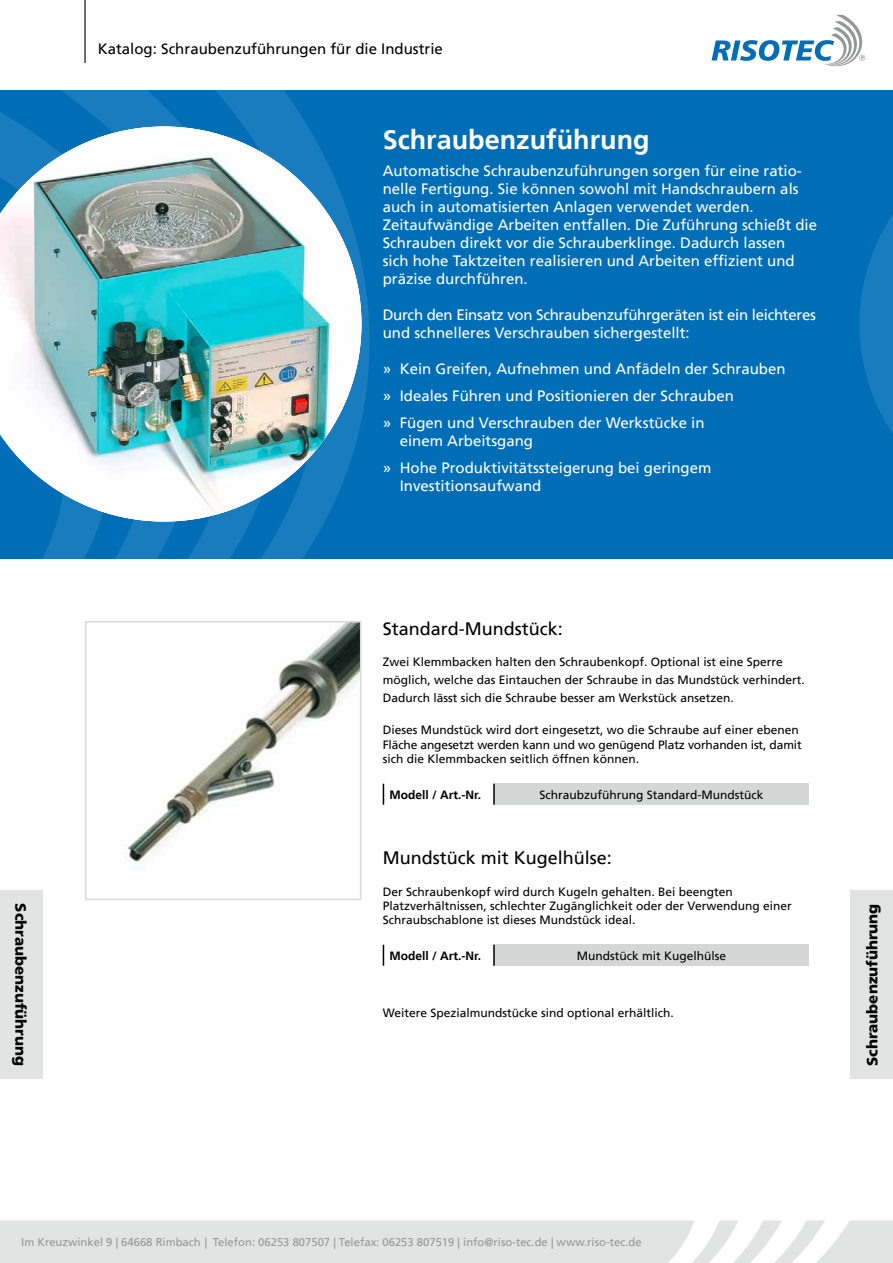
<style>
.page{position:relative;width:893px;height:1263px;background:#fff}
.page>*{position:absolute;margin:0;border:0;box-sizing:border-box;transform-origin:0 0}
.t1{font:700 27px "Frutiger LT";color:#fff}
.t2{font:18px "Frutiger LT";color:#000}
.t3{font:15px/18px "Frutiger LT";color:#fff}
.t4{font:15px/18px "Frutiger LT";letter-spacing:-.02em;color:#fff}
.t5{font:15px "Frutiger LT";color:#000}
.t6{font:900 15px "Frutiger LT";color:#000}
.t7{font:12px/14.4px "Frutiger LT";color:#000}
.t8{font:700 12px "Frutiger LT";color:#000}
.t9{font:11.25px "Frutiger LT";color:#959797}
</style>
<div class="page">
<div style="left:0;top:90px;width:893px;height:468px;background:#006eb7"></div>
<svg style="left:0;top:90px;width:370px;height:468px"></svg>
<hr style="left:84px;top:0;width:2px;height:63px;background:#000">
<svg style="left:711px;top:15px;width:154px;height:51px"></svg>
<svg style="left:0;top:1220px;width:893px;height:43px;background:#e5e7e7"></svg>
<svg style="left:859px;top:215px;width:34px;height:218px"></svg>
<div style="left:850px;top:891px;width:43px;height:188px;background:#e2e4e4"></div>
<div style="left:0;top:891px;width:43px;height:188px;background:#e2e4e4"></div>
<img style="left:0;top:126px;width:361px;height:395px">
<img style="left:128px;top:624px;width:230px;height:240px">
<div style="left:85px;top:621px;width:276px;height:279px;border:2px solid #dadada"></div>
<div style="left:494px;top:784px;width:315px;height:21px;background:#d5d7d7"></div>
<svg style="left:383px;top:784px;width:1px;height:21px"></svg>
<hr style="left:493px;top:784px;width:2px;height:21px;background:#000">
<div style="left:494px;top:945px;width:315px;height:21px;background:#d5d7d7"></div>
<svg style="left:383px;top:945px;width:1px;height:21px"></svg>
<hr style="left:493px;top:945px;width:2px;height:21px;background:#000">
<p class="t6" style="left:30px;top:903px;width:164px;rotate:90deg">Schraubenzuführung</p>
<p class="t5" style="left:98px;top:40px;width:347px">Katalog: Schraubenzuführungen für die Industrie</p>
<h1 class="t1" style="left:383px;top:123px;width:269px">Schraubenzuführung</h1>
<p class="t3" style="left:383px;top:161px;width:436px">Automatische Schraubenzuführungen sorgen für eine ratio&shy;nelle Fertigung. Sie können sowohl mit Handschraubern als auch in automatisierten Anlagen verwendet werden.<br>Zeitaufwändige Arbeiten entfallen. Die Zuführung schießt die Schrauben direkt vor die Schrauberklinge. Dadurch lassen<br>sich hohe Taktzeiten realisieren und Arbeiten effizient und präzise durchführen.</p>
<p class="t4" style="left:383px;top:305px;width:435px">Durch den Einsatz von Schraubenzuführgeräten ist ein leichteres und schnelleres Verschrauben sichergestellt:</p>
<p class="t3" style="left:383px;top:355px;width:404px;line-height:27px">» Kein Greifen, Aufnehmen und Anfädeln der Schrauben » Ideales Führen und Positionieren der Schrauben<br>» Fügen und Verschrauben der Werkstücke in</p>
<p class="t3" style="left:383px;top:427px;width:330px;line-height:27px;text-indent:17px">einem Arbeitsgang<br>» Hohe Produktivitätssteigerung bei geringem</p>
<p class="t3" style="left:400px;top:476px;width:143px">Investitionsaufwand</p>
<h2 class="t2" style="left:383px;top:618px;width:181px">Standard-Mundstück:</h2>
<p class="t7" style="left:383px;top:653px;width:424px;line-height:18px">Zwei Klemmbacken halten den Schraubenkopf. Optional ist eine Sperre möglich, welche das Eintauchen der Schraube in das Mundstück verhindert.<br>Dadurch lässt sich die Schraube besser am Werkstück ansetzen.</p>
<p class="t7" style="left:383px;top:723px;width:421px">Dieses Mundstück wird dort eingesetzt, wo die Schraube auf einer ebenen<br>Fläche angesetzt werden kann und wo genügend Platz vorhanden ist, damit sich die Klemmbacken seitlich öffnen können.</p>
<p class="t8" style="left:389px;top:787px;width:93px">Modell / Art.-Nr.</p>
<p class="t7" style="left:539px;top:787px;width:225px">Schraubzuführung Standard-Mundstück</p>
<h2 class="t2" style="left:383px;top:847px;width:231px">Mundstück mit Kugelhülse:</h2>
<p class="t7" style="left:383px;top:884px;width:410px">Der Schraubenkopf wird durch Kugeln gehalten. Bei beengten<br>Platzverhältnissen, schlechter Zugänglichkeit oder der Verwendung einer<br>Schraubschablone ist dieses Mundstück ideal.</p>
<p class="t8" style="left:389px;top:948px;width:93px">Modell / Art.-Nr.</p>
<p class="t7" style="left:577px;top:948px;width:151px">Mundstück mit Kugelhülse</p>
<p class="t7" style="left:383px;top:1006px;width:293px">Weitere Spezialmundstücke sind optional erhältlich.</p>
<p class="t6" style="left:863px;top:1066px;width:164px;rotate:-90deg">Schraubenzuführung</p>
<p class="t9" style="left:21px;top:1235px;width:622px">Im Kreuzwinkel 9 | 64668 Rimbach | Telefon: 06253 807507 | Telefax: 06253 807519 | info@riso-tec.de | www.riso-tec.de</p>
</div>
